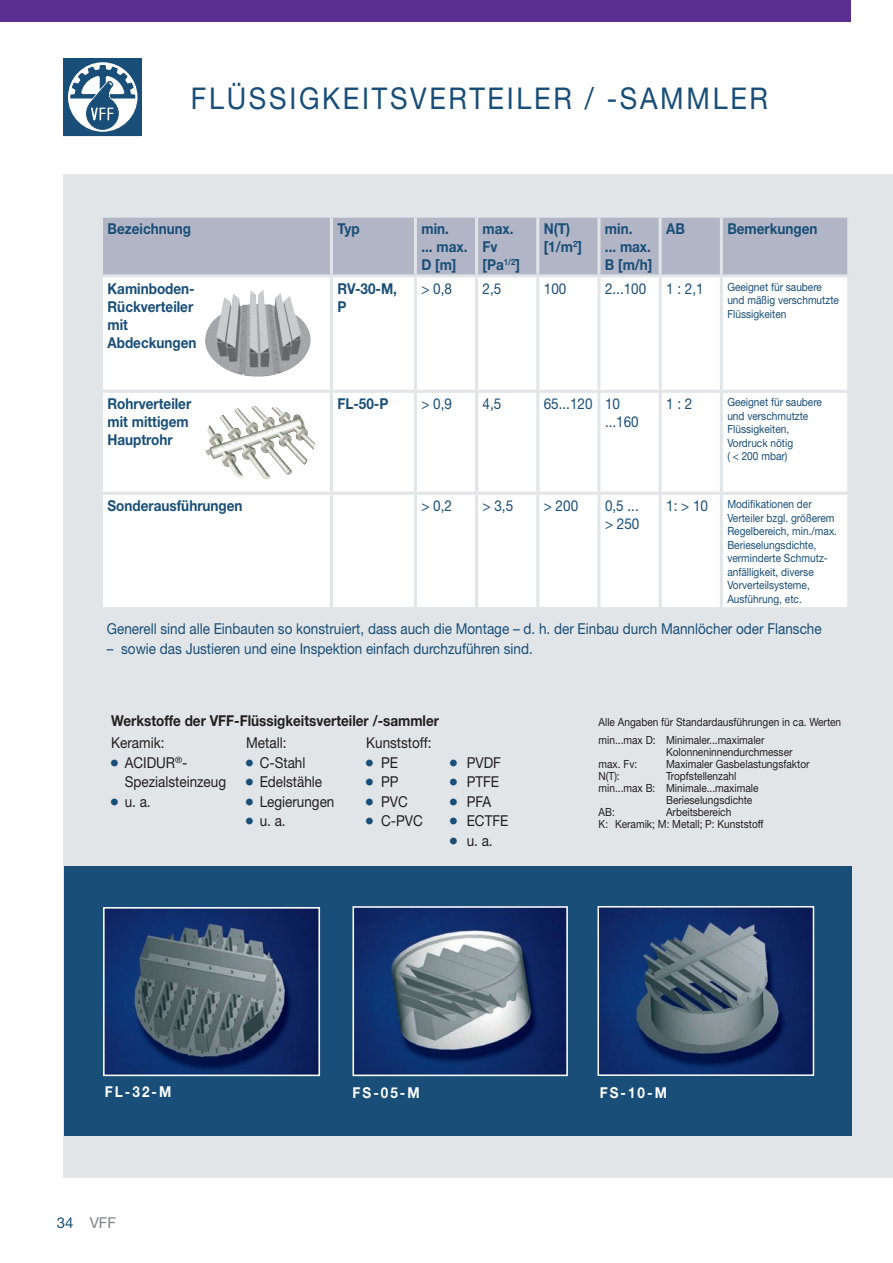
<style>
.page{position:relative;width:893px;height:1263px;background:#fff}
.page>*{position:absolute;margin:0;border:0;box-sizing:border-box;transform-origin:0 0}
.t1{font:30px "Helvetica Neue";letter-spacing:.1em;color:#184e78;scale:.9 1}
.t2{font:15px/18px "Helvetica Neue";color:#184e78;scale:.9 1}
.t3{font:700 15px/18px "Helvetica Neue";color:#184e78;scale:.9 1}
.t4{font:15px "Helvetica Neue";color:#231f20;scale:.9 1}
.t5{font:700 15px "Helvetica Neue";color:#231f20;scale:.9 1}
.t6{font:700 15px "Helvetica Neue";letter-spacing:.15em;color:#fff;scale:.9 1}
.t7{font:15px "Helvetica Neue";color:#808285}
.t8{font:11.25px/13.5px "Helvetica Neue";color:#184e78;scale:.9 1}
.t9{font:11.25px/18px "Helvetica Neue";color:#231f20;scale:.9 1}
.s1{color:#184e78}
</style>
<div class="page">
<div style="left:0;top:0;width:850px;height:21px;background:#5b2e91"></div>
<div style="left:64px;top:58px;width:78px;height:78px;background:#184e78"></div>
<svg style="left:68px;top:62px;width:69px;height:70px"></svg>
<div style="left:87px;top:98px;width:31px;height:31px;background:#184e78;border-radius:50%"></div>
<div style="left:86px;top:98px;width:32px;height:31px;border:1px solid #184e78;border-radius:50%"></div>
<svg style="left:70px;top:65px;width:65px;height:56px"></svg>
<div style="left:64px;top:175px;width:829px;height:1003px;background:#e1e5e8"></div>
<div style="left:103px;top:218px;width:744px;height:56px;background:#b2b5c6"></div>
<div style="left:103px;top:277px;width:744px;height:330px;background:#fff"></div>
<hr style="left:330px;top:277px;width:3px;height:113px;background:#e1e5e8">
<hr style="left:414px;top:277px;width:3px;height:113px;background:#e1e5e8">
<hr style="left:475px;top:277px;width:3px;height:113px;background:#e1e5e8">
<hr style="left:536px;top:277px;width:3px;height:113px;background:#e1e5e8">
<hr style="left:597px;top:277px;width:3px;height:113px;background:#e1e5e8">
<hr style="left:659px;top:277px;width:3px;height:113px;background:#e1e5e8">
<hr style="left:720px;top:277px;width:3px;height:113px;background:#e1e5e8">
<hr style="left:100px;top:390px;width:231px;height:3px;background:#e1e5e8">
<hr style="left:331px;top:390px;width:84px;height:3px;background:#e1e5e8">
<hr style="left:330px;top:393px;width:3px;height:99px;background:#e1e5e8">
<hr style="left:415px;top:390px;width:62px;height:3px;background:#e1e5e8">
<hr style="left:414px;top:393px;width:3px;height:99px;background:#e1e5e8">
<hr style="left:477px;top:390px;width:61px;height:3px;background:#e1e5e8">
<hr style="left:475px;top:393px;width:3px;height:99px;background:#e1e5e8">
<hr style="left:538px;top:390px;width:61px;height:3px;background:#e1e5e8">
<hr style="left:536px;top:393px;width:3px;height:99px;background:#e1e5e8">
<hr style="left:599px;top:390px;width:61px;height:3px;background:#e1e5e8">
<hr style="left:597px;top:393px;width:3px;height:99px;background:#e1e5e8">
<hr style="left:660px;top:390px;width:61px;height:3px;background:#e1e5e8">
<hr style="left:659px;top:393px;width:3px;height:99px;background:#e1e5e8">
<hr style="left:721px;top:390px;width:129px;height:3px;background:#e1e5e8">
<hr style="left:720px;top:393px;width:3px;height:99px;background:#e1e5e8">
<hr style="left:100px;top:492px;width:231px;height:3px;background:#e1e5e8">
<hr style="left:331px;top:492px;width:84px;height:3px;background:#e1e5e8">
<hr style="left:330px;top:495px;width:3px;height:112px;background:#e1e5e8">
<hr style="left:415px;top:492px;width:62px;height:3px;background:#e1e5e8">
<hr style="left:414px;top:495px;width:3px;height:112px;background:#e1e5e8">
<hr style="left:477px;top:492px;width:61px;height:3px;background:#e1e5e8">
<hr style="left:475px;top:495px;width:3px;height:112px;background:#e1e5e8">
<hr style="left:538px;top:492px;width:61px;height:3px;background:#e1e5e8">
<hr style="left:536px;top:495px;width:3px;height:112px;background:#e1e5e8">
<hr style="left:599px;top:492px;width:61px;height:3px;background:#e1e5e8">
<hr style="left:597px;top:495px;width:3px;height:112px;background:#e1e5e8">
<hr style="left:660px;top:492px;width:61px;height:3px;background:#e1e5e8">
<hr style="left:659px;top:495px;width:3px;height:112px;background:#e1e5e8">
<hr style="left:721px;top:492px;width:129px;height:3px;background:#e1e5e8">
<hr style="left:720px;top:495px;width:3px;height:112px;background:#e1e5e8">
<hr style="left:330px;top:218px;width:3px;height:56px;background:#e1e5e8">
<hr style="left:414px;top:218px;width:3px;height:56px;background:#e1e5e8">
<hr style="left:475px;top:218px;width:3px;height:56px;background:#e1e5e8">
<hr style="left:536px;top:218px;width:3px;height:56px;background:#e1e5e8">
<hr style="left:597px;top:218px;width:3px;height:56px;background:#e1e5e8">
<hr style="left:659px;top:218px;width:3px;height:56px;background:#e1e5e8">
<hr style="left:720px;top:218px;width:3px;height:56px;background:#e1e5e8">
<img style="left:250px;top:406px;width:16px;height:26px">
<img style="left:226px;top:290px;width:37px;height:17px">
<div style="left:64px;top:866px;width:788px;height:269px;background:#184e78"></div>
<img style="left:600px;top:909px;width:211px;height:164px">
<div style="left:597px;top:906px;width:217px;height:170px;border:2px solid #fff"></div>
<img style="left:106px;top:910px;width:211px;height:163px">
<div style="left:103px;top:907px;width:217px;height:169px;border:2px solid #fff"></div>
<img style="left:355px;top:909px;width:210px;height:164px">
<div style="left:352px;top:906px;width:216px;height:170px;border:2px solid #fff"></div>
<h1 class="t1" style="left:191px;top:80px;width:643px">FLÜSSIGKEITSVERTEILER / -SAMMLER</h1>
<h2 class="t3" style="left:108px;top:219px;width:94px">Bezeichnung</h2>
<h2 class="t3" style="left:337px;top:219px;width:26px">Typ</h2>
<h2 class="t3" style="left:421px;top:219px;width:53px">min.<br>... max.<br>D [m]</h2>
<h2 class="t3" style="left:483px;top:219px;width:43px">max.<br>Fv [Pa<sup>1/2</sup>]</h2>
<h2 class="t3" style="left:544px;top:219px;width:44px">N(T) [1/m<sup>2</sup>]</h2>
<h2 class="t3" style="left:605px;top:219px;width:54px">min.<br>... max.<br>B [m/h]</h2>
<h2 class="t3" style="left:666px;top:219px;width:22px">AB</h2>
<h2 class="t3" style="left:727px;top:219px;width:102px">Bemerkungen</h2>
<h2 class="t3" style="left:108px;top:279px;width:100px">Kaminboden-<br>Rückverteiler mit<br>Abdeckungen</h2>
<h2 class="t3" style="left:337px;top:279px;width:68px">RV-30-M,<br>P</h2>
<h2 class="t2" style="left:421px;top:279px;width:36px">&gt; 0,8</h2>
<h2 class="t2" style="left:483px;top:279px;width:22px">2,5</h2>
<h2 class="t2" style="left:544px;top:279px;width:27px">100</h2>
<h2 class="t2" style="left:605px;top:279px;width:47px">2...100</h2>
<h2 class="t2" style="left:666px;top:279px;width:43px">1 : 2,1</h2>
<p class="t8" style="left:727px;top:280px;width:125px">Geeignet für saubere und mäßig verschmutzte<br>Flüssigkeiten</p>
<h2 class="t3" style="left:108px;top:394px;width:95px">Rohrverteiler mit mittigem<br>Hauptrohr</h2>
<h2 class="t3" style="left:337px;top:394px;width:58px">FL-50-P</h2>
<h2 class="t2" style="left:421px;top:395px;width:36px">&gt; 0,9</h2>
<h2 class="t2" style="left:483px;top:395px;width:22px">4,5</h2>
<h2 class="t2" style="left:605px;top:395px;width:39px;text-indent:-61px">65...120 10 ...160</h2>
<h2 class="t2" style="left:666px;top:395px;width:31px">1 : 2</h2>
<p class="t8" style="left:727px;top:395px;width:107px">Geeignet für saubere und verschmutzte<br>Flüssigkeiten,<br>Vordruck nötig<br>( &lt; 200 mbar)</p>
<h2 class="t3" style="left:108px;top:496px;width:152px">Sonderausführungen</h2>
<h2 class="t2" style="left:421px;top:496px;width:36px">&gt; 0,2</h2>
<h2 class="t2" style="left:483px;top:496px;width:36px">&gt; 3,5</h2>
<h2 class="t2" style="left:544px;top:496px;width:40px">&gt; 200</h2>
<h2 class="t2" style="left:605px;top:496px;width:40px">0,5 ... &gt; 250</h2>
<h2 class="t2" style="left:666px;top:496px;width:48px">1: &gt; 10</h2>
<p class="t8" style="left:727px;top:497px;width:123px">Modifikationen der<br>Verteiler bzgl. größerem<br>Regelbereich, min./max.<br>Berieselungsdichte, verminderte Schmutz&shy;anfälligkeit, diverse<br>Vorverteilsysteme,<br>Ausführung, etc.</p>
<h2 class="t2" style="left:107px;top:620px;width:796px">Generell sind alle Einbauten so konstruiert, dass auch die Montage – d. h. der Einbau durch Mannlöcher oder Flansche</h2>
<h2 class="t2" style="left:107px;top:639px;width:475px">– sowie das Justieren und eine Inspektion einfach durchzuführen sind.</h2>
<h2 class="t5" style="left:111px;top:711px;width:366px">Werkstoffe der VFF-Flüssigkeitsverteiler /-sammler</h2>
<h2 class="t4" style="left:111px;top:734px;width:61px">Keramik:</h2>
<h2 class="t4" style="left:246px;top:734px;width:46px">Metall:</h2>
<h2 class="t4" style="left:366px;top:734px;width:74px">Kunststoff:</h2>
<h2 class="t4" style="left:111px;top:753px;width:86px"><sup>■</sup> ACIDUR<sup>®</sup>-</h2>
<h2 class="t4" style="left:246px;top:753px;width:67px"><sup>■</sup> C-Stahl</h2>
<h2 class="t4" style="left:366px;top:753px;width:37px"><sup>■</sup> PE</h2>
<h2 class="t4" style="left:450px;top:753px;width:58px"><sup>■</sup> PVDF</h2>
<h2 class="t4" style="left:125px;top:773px;width:114px">Spezialsteinzeug</h2>
<h2 class="t4" style="left:246px;top:773px;width:86px"><sup>■</sup> Edelstähle</h2>
<h2 class="t4" style="left:366px;top:773px;width:38px"><sup>■</sup> PP</h2>
<h2 class="t4" style="left:450px;top:773px;width:56px"><sup>■</sup> PTFE</h2>
<h2 class="t4" style="left:111px;top:792px;width:45px"><sup>■</sup> u. a.</h2>
<h2 class="t4" style="left:246px;top:792px;width:100px"><sup>■</sup> Legierungen</h2>
<h2 class="t4" style="left:366px;top:792px;width:48px"><sup>■</sup> PVC</h2>
<h2 class="t4" style="left:450px;top:792px;width:47px"><sup>■</sup> PFA</h2>
<h2 class="t4" style="left:246px;top:812px;width:45px"><sup>■</sup> u. a.</h2>
<h2 class="t4" style="left:366px;top:812px;width:65px"><sup>■</sup> C-PVC</h2>
<h2 class="t4" style="left:450px;top:812px;width:66px"><sup>■</sup> ECTFE</h2>
<h2 class="t4" style="left:450px;top:831px;width:49px"><sup>■</sup> u. a.</h2>
<p class="t9" style="left:599px;top:713px;width:271px">Alle Angaben für Standardausführungen in ca. Werten min...max D: Minimaler...maximaler</p>
<p class="t9" style="left:666px;top:743px;width:142px">Kolonneninnendurchmesser</p>
<p class="t9" style="left:599px;top:755px;width:44px">max. Fv:</p>
<p class="t9" style="left:666px;top:755px;width:161px">Maximaler Gasbelastungsfaktor</p>
<p class="t9" style="left:599px;top:767px;width:25px">N(T):</p>
<p class="t9" style="left:666px;top:767px;width:80px">Tropfstellenzahl</p>
<p class="t9" style="left:599px;top:779px;width:179px">min...max B: Minimale...maximale</p>
<p class="t9" style="left:666px;top:791px;width:97px">Berieselungsdichte</p>
<p class="t9" style="left:599px;top:803px;width:20px">AB:</p>
<p class="t9" style="left:599px;top:806px;width:185px;line-height:12px;text-indent:68px">Arbeitsbereich<br>K: Keramik; M: Metall; P: Kunststoff</p>
<h2 class="t6" style="left:105px;top:1082px;width:75px">FL-32-M</h2>
<h2 class="t6" style="left:353px;top:1083px;width:76px">FS-05-M</h2>
<h2 class="t6" style="left:600px;top:1083px;width:76px">FS-10-M</h2>
<h2 class="t7" style="left:57px;top:1213px;width:61px"><span class="s1">34</span> VFF</h2>
</div>
